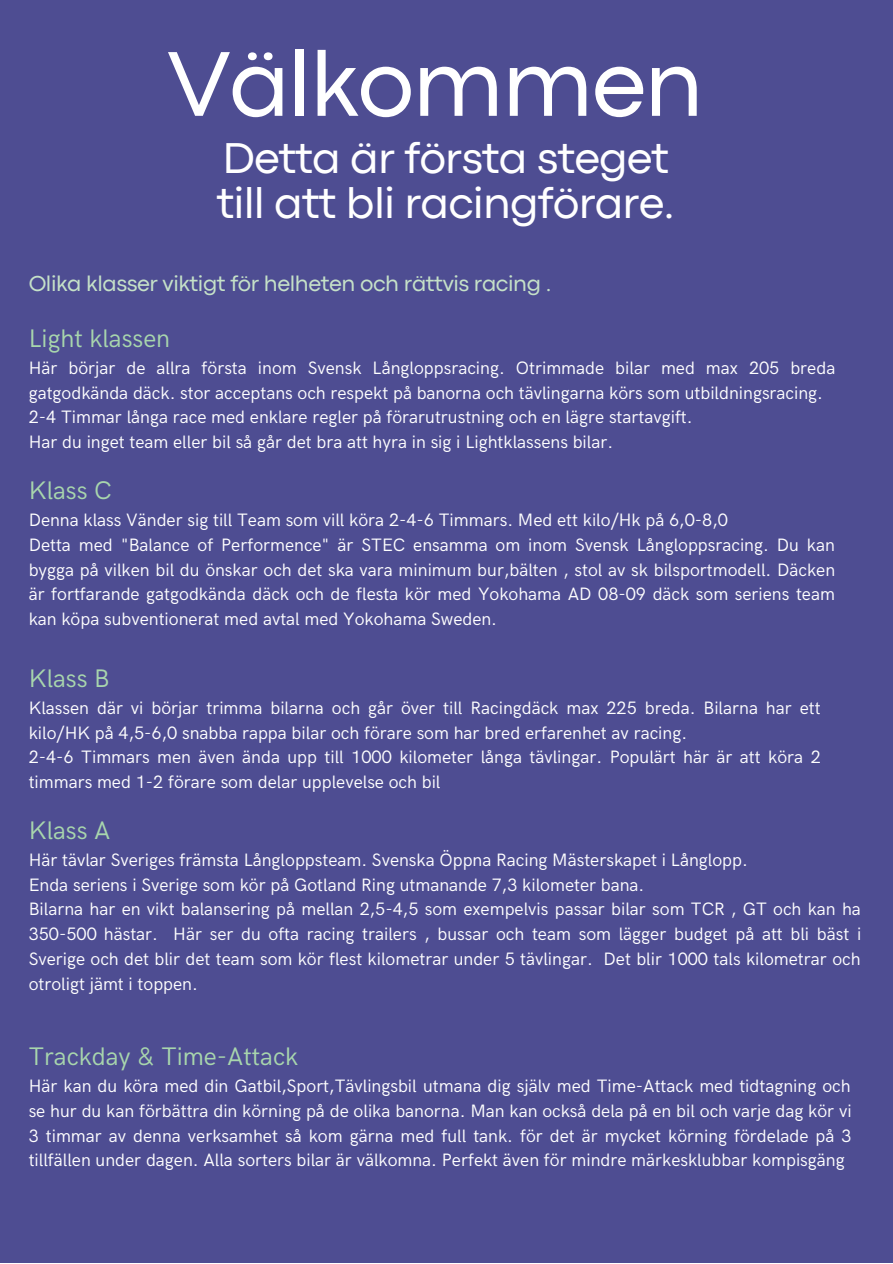
<style>
.page{position:relative;width:893px;height:1264px;background:#fff}
.page>*{position:absolute;margin:0;border:0;box-sizing:border-box;transform-origin:0 0}
.t1{font:95.85px "Codec Pro";letter-spacing:-.02em;color:#fff}
.t2{font:45px "Codec Pro";letter-spacing:-.02em;color:#fff}
.t3{font:25.5px "HK Grotesk";color:#a8d6ad}
.t4{font:22.5px "Codec Pro";letter-spacing:-.02em;color:#c5e1c8}
.t5{font:18px/24.8px "HK Grotesk";color:#fff}
</style>
<div class="page">
<div style="left:0;top:0;width:892px;height:1262px;background:#4e4d92"></div>
<p class="t1" style="left:167px;top:50px;width:538px">Välkommen</p>
<p class="t2" style="left:222px;top:142px;width:448px">Detta är första steget</p>
<p class="t2" style="left:217px;top:187px;width:459px">till att bli racingförare.</p>
<p class="t4" style="left:29px;top:275px;width:524px">Olika klasser viktigt för helheten och rättvis racing .</p>
<p class="t3" style="left:29px;top:324px;width:143px">Light klassen</p>
<p class="t5" style="left:29px;top:356px;width:808px">Här börjar de allra första inom Svensk Långloppsracing. Otrimmade bilar med max 205 breda gatgodkända däck. stor acceptans och respekt på banorna och tävlingarna körs som utbildningsracing.</p>
<p class="t5" style="left:29px;top:405px;width:665px">2-4 Timmar långa race med enklare regler på förarutrustning och en lägre startavgift.</p>
<p class="t5" style="left:29px;top:430px;width:586px">Har du inget team eller bil så går det bra att hyra in sig i Lightklassens bilar.</p>
<p class="t3" style="left:29px;top:476px;width:85px">Klass C</p>
<p class="t5" style="left:29px;top:508px;width:700px">Denna klass Vänder sig till Team som vill köra 2-4-6 Timmars. Med ett kilo/Hk på 6,0-8,0</p>
<p class="t5" style="left:29px;top:533px;width:808px;text-align:justify">Detta med "Balance of Performence" är STEC ensamma om inom Svensk Långloppsracing. Du kan bygga på vilken bil du önskar och det ska vara minimum bur,bälten , stol av sk bilsportmodell. Däcken är fortfarande gatgodkända däck och de flesta kör med Yokohama AD 08-09 däck som seriens team kan köpa subventionerat med avtal med Yokohama Sweden.</p>
<p class="t3" style="left:29px;top:664px;width:82px">Klass B</p>
<p class="t5" style="left:29px;top:696px;width:793px">Klassen där vi börjar trimma bilarna och går över till Racingdäck max 225 breda. Bilarna har ett kilo/HK på 4,5-6,0 snabba rappa bilar och förare som har bred erfarenhet av racing.</p>
<p class="t5" style="left:29px;top:745px;width:793px">2-4-6 Timmars men även ända upp till 1000 kilometer långa tävlingar. Populärt här är att köra 2 timmars med 1-2 förare som delar upplevelse och bil</p>
<p class="t3" style="left:29px;top:816px;width:83px">Klass A</p>
<p class="t5" style="left:29px;top:848px;width:720px">Här tävlar Sveriges främsta Långloppsteam. Svenska Öppna Racing Mästerskapet i Långlopp.</p>
<p class="t5" style="left:29px;top:872px;width:617px">Enda seriens i Sverige som kör på Gotland Ring utmanande 7,3 kilometer bana.</p>
<p class="t5" style="left:29px;top:897px;width:834px;text-align:justify">Bilarna har en vikt balansering på mellan 2,5-4,5 som exempelvis passar bilar som TCR , GT och kan ha 350-500 hästar. Här ser du ofta racing trailers , bussar och team som lägger budget på att bli bäst i Sverige och det blir det team som kör flest kilometrar under 5 tävlingar. Det blir 1000 tals kilometrar och otroligt jämt i toppen.</p>
<p class="t3" style="left:29px;top:1042px;width:271px">Trackday &amp; Time-Attack</p>
<p class="t5" style="left:29px;top:1074px;width:824px;text-align:justify">Här kan du köra med din Gatbil,Sport,Tävlingsbil utmana dig själv med Time-Attack med tidtagning och se hur du kan förbättra din körning på de olika banorna. Man kan också dela på en bil och varje dag kör vi 3 timmar av denna verksamhet så kom gärna med full tank. för det är mycket körning fördelade på 3 tillfällen under dagen. Alla sorters bilar är välkomna. Perfekt även för mindre märkesklubbar kompisgäng</p>
</div>
